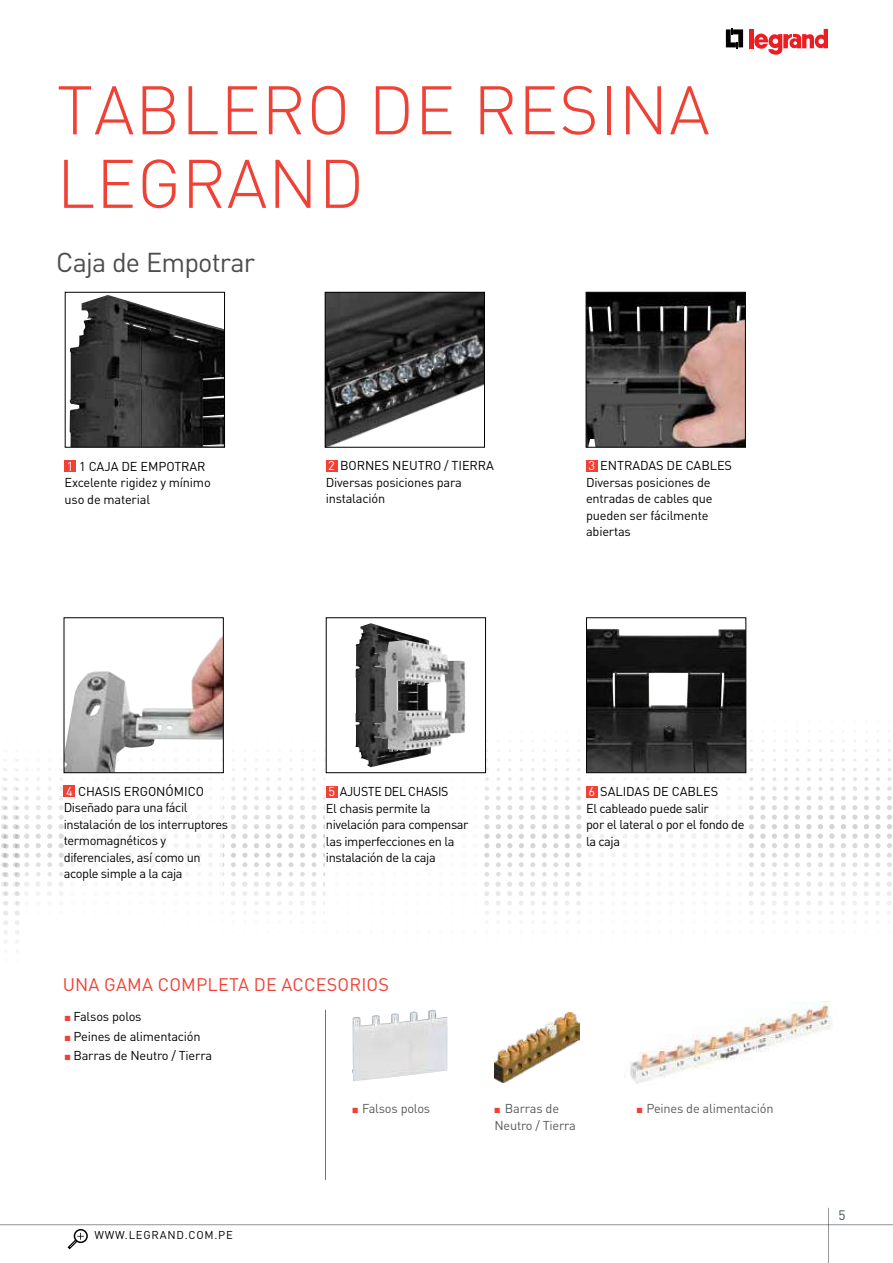
<style>
.page{position:relative;width:893px;height:1263px;background:#fff}
.page>*{position:absolute;margin:0;border:0;box-sizing:border-box;transform-origin:0 0}
.t1{font:300 67.5px/73.5px "DIN Pro";letter-spacing:.01em;color:#ef4135}
.t2{font:27px "DIN Pro";letter-spacing:-.03em;color:#4d4d4f}
.t3{font:18px "DIN Pro";letter-spacing:.01em;color:#ef4135}
.t4{font:13.5px "DIN Pro";color:#374a57}
.t5{font:12.75px/16.5px "DIN Pro";letter-spacing:-.025em;color:#000}
.t6{font:12.75px/16.5px "DIN Pro";letter-spacing:-.015em;color:#58595b}
.t7{font:11.25px "DIN Pro";letter-spacing:.07em;color:#000}
.s1{color:#fff}
.s2{color:#ef4135}
</style>
<div class="page">
<hr style="left:828px;top:1208px;width:1px;height:55px;background:#939598">
<hr style="left:0;top:1224px;width:893px;height:1px;background:#939598">
<div style="left:74px;top:1229px;width:14px;height:14px;border:2px solid #000;border-radius:50%"></div>
<svg style="left:67px;top:1233px;width:17px;height:17px"></svg>
<svg style="left:726px;top:28px;width:17px;height:21px"></svg>
<hr style="left:749px;top:29px;width:4px;height:19px;background:#ed1d24">
<svg style="left:802px;top:29px;width:26px;height:19px"></svg>
<svg style="left:754px;top:33px;width:47px;height:22px"></svg>
<svg style="left:58px;top:777px;width:6px;height:119px"></svg>
<svg style="left:47px;top:777px;width:5px;height:119px"></svg>
<svg style="left:35px;top:777px;width:6px;height:118px"></svg>
<svg style="left:2px;top:777px;width:27px;height:164px"></svg>
<svg style="left:323px;top:777px;width:2px;height:128px"></svg>
<svg style="left:311px;top:777px;width:6px;height:128px"></svg>
<svg style="left:300px;top:777px;width:5px;height:128px"></svg>
<svg style="left:288px;top:777px;width:6px;height:128px"></svg>
<svg style="left:277px;top:777px;width:5px;height:128px"></svg>
<svg style="left:265px;top:777px;width:6px;height:128px"></svg>
<svg style="left:254px;top:777px;width:5px;height:128px"></svg>
<svg style="left:242px;top:777px;width:6px;height:128px"></svg>
<svg style="left:231px;top:777px;width:5px;height:128px"></svg>
<svg style="left:222px;top:778px;width:3px;height:126px"></svg>
<svg style="left:576px;top:777px;width:5px;height:138px"></svg>
<svg style="left:564px;top:777px;width:6px;height:138px"></svg>
<svg style="left:553px;top:777px;width:5px;height:138px"></svg>
<svg style="left:541px;top:777px;width:6px;height:138px"></svg>
<svg style="left:530px;top:777px;width:5px;height:138px"></svg>
<svg style="left:518px;top:777px;width:6px;height:138px"></svg>
<svg style="left:507px;top:777px;width:5px;height:138px"></svg>
<svg style="left:495px;top:777px;width:6px;height:138px"></svg>
<svg style="left:484px;top:777px;width:5px;height:138px"></svg>
<svg style="left:887px;top:777px;width:5px;height:137px"></svg>
<svg style="left:875px;top:777px;width:6px;height:137px"></svg>
<svg style="left:876px;top:758px;width:4px;height:4px"></svg>
<svg style="left:864px;top:777px;width:5px;height:138px"></svg>
<svg style="left:852px;top:777px;width:6px;height:138px"></svg>
<svg style="left:841px;top:777px;width:5px;height:138px"></svg>
<svg style="left:829px;top:777px;width:6px;height:138px"></svg>
<svg style="left:818px;top:777px;width:5px;height:138px"></svg>
<svg style="left:806px;top:777px;width:6px;height:138px"></svg>
<svg style="left:795px;top:777px;width:5px;height:138px"></svg>
<svg style="left:783px;top:777px;width:6px;height:138px"></svg>
<svg style="left:772px;top:777px;width:5px;height:138px"></svg>
<svg style="left:760px;top:777px;width:6px;height:138px"></svg>
<svg style="left:749px;top:777px;width:5px;height:138px"></svg>
<div style="left:586px;top:460px;width:11px;height:11px;background:#ef4135"></div>
<div style="left:64px;top:786px;width:11px;height:11px;background:#ef4135"></div>
<div style="left:326px;top:460px;width:11px;height:11px;background:#ef4135"></div>
<div style="left:326px;top:786px;width:11px;height:11px;background:#ef4135"></div>
<div style="left:65px;top:460px;width:11px;height:12px;background:#ef4135"></div>
<hr style="left:325px;top:1010px;width:1px;height:170px;background:#ef4135">
<div style="left:586px;top:786px;width:11px;height:11px;background:#ef4135"></div>
<img style="left:352px;top:1010px;width:95px;height:71px">
<img style="left:70px;top:295px;width:153px;height:150px">
<div style="left:65px;top:292px;width:160px;height:155px;border:1px solid #000"></div>
<img style="left:66px;top:636px;width:156px;height:135px">
<div style="left:64px;top:617px;width:160px;height:156px;border:1px solid #000"></div>
<img style="left:588px;top:629px;width:156px;height:142px">
<div style="left:586px;top:617px;width:160px;height:156px;border:1px solid #000"></div>
<div style="left:326px;top:617px;width:160px;height:156px;border:1px solid #000"></div>
<img style="left:356px;top:623px;width:75px;height:144px">
<img style="left:374px;top:640px;width:76px;height:112px">
<img style="left:588px;top:294px;width:156px;height:151px">
<div style="left:586px;top:292px;width:160px;height:155px;border:1px solid #000"></div>
<img style="left:327px;top:294px;width:156px;height:151px">
<div style="left:325px;top:292px;width:160px;height:155px;border:1px solid #000"></div>
<img style="left:630px;top:1001px;width:201px;height:83px">
<img style="left:494px;top:1012px;width:86px;height:71px">
<h1 class="t1" style="left:57px;top:70px;width:654px">TABLERO DE RESINA<br>LEGRAND</h1>
<h2 class="t2" style="left:56px;top:243px;width:200px">Caja de Empotrar</h2>
<p class="t5" style="left:65px;top:457px;width:148px"><span class="s1">1</span> 1 CAJA DE EMPOTRAR<br>Excelente rigidez y mínimo uso de material</p>
<p class="t5" style="left:326px;top:457px;width:170px"><span class="s1">2</span> BORNES NEUTRO / TIERRA<br>Diversas posiciones para instalación</p>
<p class="t5" style="left:586px;top:457px;width:148px"><span class="s1">3</span> ENTRADAS DE CABLES<br>Diversas posiciones de entradas de cables que pueden ser fácilmente abiertas</p>
<p class="t5" style="left:64px;top:783px;width:166px"><span class="s1">4</span> CHASIS ERGONÓMICO<br>Diseñado para una fácil instalación de los interruptores termomagnéticos y diferenciales, así como un acople simple a la caja</p>
<p class="t5" style="left:326px;top:783px;width:144px"><span class="s1">5</span> AJUSTE DEL CHASIS<br>El chasis permite la nivelación para compensar las imperfecciones en la instalación de la caja</p>
<h3 class="t3" style="left:63px;top:972px;width:328px">UNA GAMA COMPLETA DE ACCESORIOS</h3>
<p class="t5" style="left:65px;top:1008px;width:78px"><span class="s2">■</span> Falsos polos</p>
<p class="t5" style="left:65px;top:1027px;width:137px"><span class="s2">■</span> Peines de alimentación</p>
<p class="t5" style="left:65px;top:1047px;width:149px"><span class="s2">■</span> Barras de Neutro / Tierra</p>
<p class="t5" style="left:586px;top:783px;width:160px"><span class="s1">6</span> SALIDAS DE CABLES<br>El cableado puede salir<br>por el lateral o por el fondo de la caja</p>
<p class="t7" style="left:94px;top:1227px;width:140px">WWW.LEGRAND.COM.PE</p>
<p class="t6" style="left:352px;top:1100px;width:79px"><span class="s2">■</span> Falsos polos</p>
<p class="t6" style="left:494px;top:1100px;width:83px"><span class="s2">■</span> Barras de<br>Neutro / Tierra</p>
<p class="t6" style="left:637px;top:1100px;width:138px"><span class="s2">■</span> Peines de alimentación</p>
<p class="t4" style="left:839px;top:1206px;width:9px">5</p>
</div>
